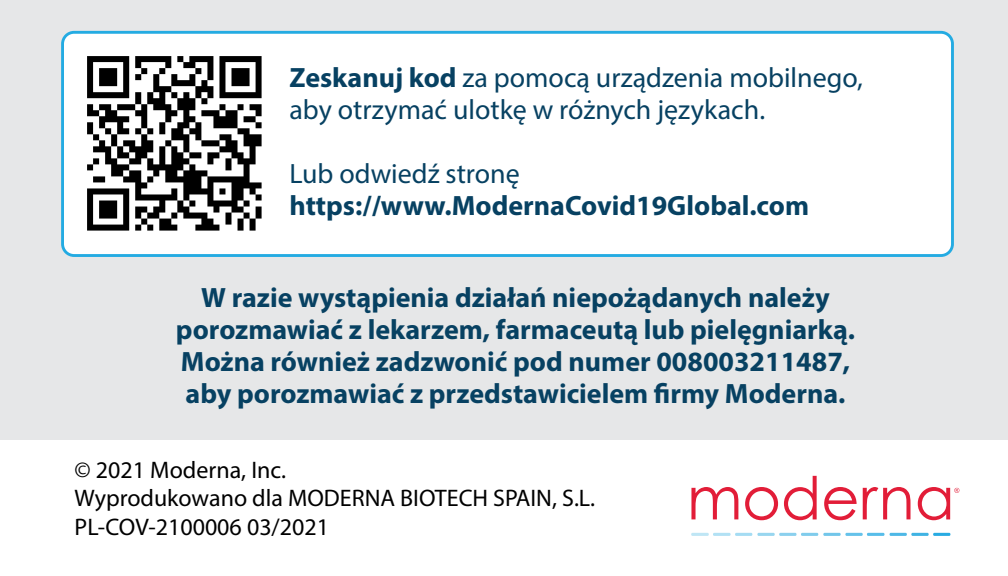
<style>
.page{position:relative;width:1008px;height:576px;background:#fff}
.page>*{position:absolute;margin:0;border:0;box-sizing:border-box;transform-origin:0 0}
.t1{font:700 28px/32px "Myriad Pro";color:#074162;text-align:center}
.t2{font:28px/32px "Myriad Pro";color:#074162}
.t3{font:24px/28.8px "Myriad Pro";color:#000}
.s1{font-weight:700}
</style>
<div class="page">
<div style="left:0;top:0;width:1008px;height:439px;background:#e6e7e8"></div>
<div style="left:63px;top:32px;width:889px;height:224px;background:#fff;border-radius:12px"></div>
<div style="left:61px;top:31px;width:893px;height:226px;border:3px solid #24abe2;border-radius:12px"></div>
<img style="left:87px;top:56px;width:175px;height:175px">
<svg style="left:890px;top:533px;width:60px;height:3px"></svg>
<hr style="left:867px;top:533px;width:18px;height:3px;background:#58bde9">
<hr style="left:845px;top:533px;width:18px;height:3px;background:#65c2ea">
<hr style="left:823px;top:533px;width:18px;height:3px;background:#72c6ea">
<svg style="left:691px;top:533px;width:127px;height:3px"></svg>
<svg style="left:691px;top:487px;width:47px;height:32px"></svg>
<svg style="left:745px;top:487px;width:33px;height:33px"></svg>
<svg style="left:784px;top:476px;width:33px;height:44px"></svg>
<svg style="left:824px;top:487px;width:33px;height:33px"></svg>
<svg style="left:863px;top:487px;width:48px;height:32px"></svg>
<svg style="left:918px;top:487px;width:41px;height:33px"></svg>
<p class="t2" style="left:289px;top:61px;width:575px"><span class="s1">Zeskanuj kod</span> za pomocą urządzenia mobilnego, aby otrzymać ulotkę w różnych językach.</p>
<p class="t2" style="left:289px;top:157px;width:232px">Lub odwiedź stronę</p>
<p class="t1" style="left:289px;top:188px;width:521px">https://www.ModernaCovid19Global.com</p>
<p class="t1" style="left:176px;top:280px;width:681px">W razie wystąpienia działań niepożądanych należy porozmawiać z lekarzem, farmaceutą lub pielęgniarką.<br>Można również zadzwonić pod numer 008003211487, aby porozmawiać z przedstawicielem firmy Moderna.</p>
<p class="t3" style="left:75px;top:455px;width:522px">© 2021 Moderna, Inc.<br>Wyprodukowano dla MODERNA BIOTECH SPAIN, S.L.<br>PL-COV-2100006 03/2021</p>
</div>
